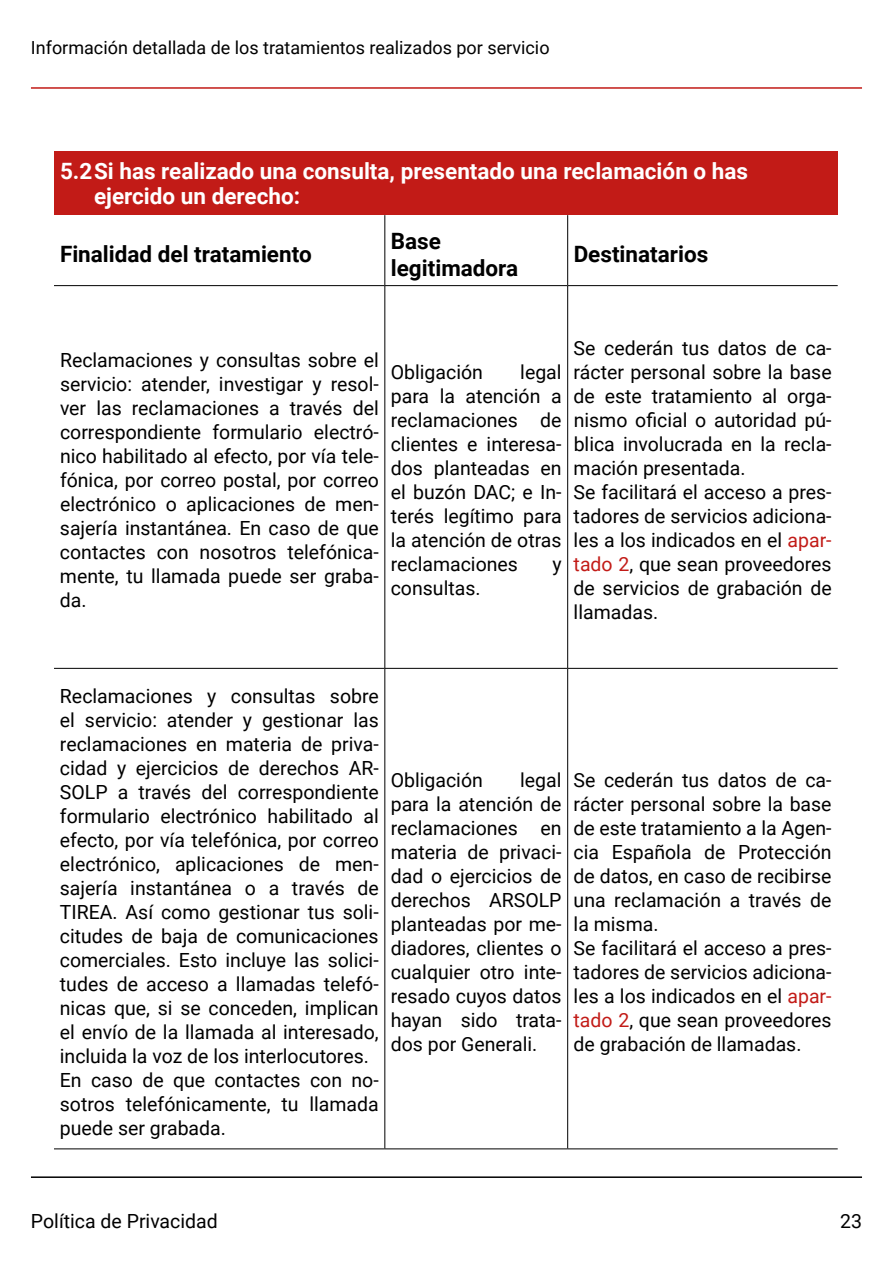
<style>
.page{position:relative;width:893px;height:1263px;background:#fff}
.page>*{position:absolute;margin:0;border:0;box-sizing:border-box;transform-origin:0 0}
.t1{font:700 22.5px/25.5px "Roboto";color:#fff}
.t2{font:700 22.5px/27px "Roboto";color:#000}
.t3{font:19.5px/24px "Roboto";color:#000;text-align:justify}
.t4{font:18px "Roboto";color:#000}
.s1{color:#c21b17}
</style>
<div class="page">
<hr style="left:31px;top:87px;width:831px;height:2px;background:#c21b17">
<hr style="left:31px;top:1176px;width:831px;height:2px;background:#000">
<div style="left:54px;top:151px;width:784px;height:64px;background:#c21b17"></div>
<hr style="left:384px;top:215px;width:1px;height:70px;background:#000">
<hr style="left:567px;top:215px;width:1px;height:70px;background:#000">
<hr style="left:384px;top:286px;width:1px;height:382px;background:#000">
<hr style="left:567px;top:286px;width:1px;height:382px;background:#000">
<hr style="left:384px;top:669px;width:1px;height:479px;background:#000">
<hr style="left:567px;top:669px;width:1px;height:479px;background:#000">
<hr style="left:54px;top:285px;width:331px;height:1px;background:#000">
<hr style="left:385px;top:285px;width:183px;height:1px;background:#000">
<hr style="left:568px;top:285px;width:270px;height:1px;background:#000">
<hr style="left:54px;top:668px;width:331px;height:1px;background:#000">
<hr style="left:385px;top:668px;width:183px;height:1px;background:#000">
<hr style="left:568px;top:668px;width:270px;height:1px;background:#000">
<hr style="left:54px;top:1148px;width:331px;height:1px;background:#000">
<hr style="left:385px;top:1148px;width:183px;height:1px;background:#000">
<hr style="left:568px;top:1148px;width:270px;height:1px;background:#000">
<p class="t4" style="left:31px;top:35px;width:520px">Información detallada de los tratamientos realizados por servicio</p>
<p class="t1" style="left:94px;top:157px;width:655px;text-indent:-34px">5.2Si has realizado una consulta, presentado una reclamación o has ejercido un derecho:</p>
<p class="t2" style="left:60px;top:240px;width:253px">Finalidad del tratamiento</p>
<p class="t2" style="left:391px;top:226px;width:129px">Base legitimadora</p>
<p class="t2" style="left:574px;top:240px;width:136px">Destinatarios</p>
<p class="t3" style="left:60px;top:347px;width:320px">Reclamaciones y consultas sobre el servicio: atender, investigar y resol&shy;ver las reclamaciones a través del correspondiente formulario electró&shy;nico habilitado al efecto, por vía tele&shy;fónica, por correo postal, por correo electrónico o aplicaciones de men&shy;sajería instantánea. En caso de que contactes con nosotros telefónica&shy;mente, tu llamada puede ser graba&shy;da.</p>
<p class="t3" style="left:391px;top:360px;width:172px;text-indent:130px">legal para la atención a reclamaciones de clientes e interesa&shy;dos planteadas en el buzón DAC; e In&shy;terés legítimo para la atención de otras reclamaciones</p>
<p class="t3" style="left:391px;top:360px;width:94px">Obligación</p>
<p class="t3" style="left:552px;top:552px;width:11px">y</p>
<p class="t3" style="left:391px;top:576px;width:91px">consultas.</p>
<p class="t3" style="left:574px;top:336px;width:260px;text-align:left">Se cederán tus datos de ca&shy;rácter personal sobre la base de este tratamiento al orga&shy;nismo oficial o autoridad pú&shy;blica involucrada en la recla&shy;mación presentada.<br>Se facilitará el acceso a pres&shy;tadores de servicios adiciona&shy;les a los indicados en el <span class="s1">apar&shy;tado 2</span>, que sean proveedores de servicios de grabación de llamadas.</p>
<p class="t3" style="left:60px;top:683px;width:320px;text-align:left">Reclamaciones y consultas sobre el servicio: atender y gestionar las reclamaciones en materia de priva&shy;cidad y ejercicios de derechos AR-SOLP a través del correspondiente formulario electrónico habilitado al efecto, por vía telefónica, por correo electrónico, aplicaciones de men&shy;sajería instantánea o a través de TIREA. Así como gestionar tus soli&shy;citudes de baja de comunicaciones comerciales. Esto incluye las solici&shy;tudes de acceso a llamadas telefó&shy;nicas que, si se conceden, implican el envío de la llamada al interesado, incluida la voz de los interlocutores.<br>En caso de que contactes con no&shy;sotros telefónicamente, tu llamada puede ser grabada.</p>
<p class="t3" style="left:391px;top:767px;width:172px;text-indent:130px">legal para la atención de reclamaciones en materia de privaci&shy;dad o ejercicios de derechos ARSOLP planteadas por me&shy;diadores, clientes o cualquier otro inte&shy;resado cuyos datos hayan sido trata&shy;dos por Generali.</p>
<p class="t3" style="left:574px;top:767px;width:260px;text-align:left">Se cederán tus datos de ca&shy;rácter personal sobre la base de este tratamiento a la Agen&shy;cia Española de Protección de datos, en caso de recibirse una reclamación a través de la misma.<br>Se facilitará el acceso a pres&shy;tadores de servicios adiciona&shy;les a los indicados en el <span class="s1">apar&shy;tado 2</span>, que sean proveedores de grabación de llamadas.</p>
<p class="t3" style="left:391px;top:767px;width:94px">Obligación</p>
<p class="t3" style="left:31px;top:1209px;width:188px">Política de Privacidad</p>
<p class="t3" style="left:840px;top:1209px;width:23px">23</p>
</div>
